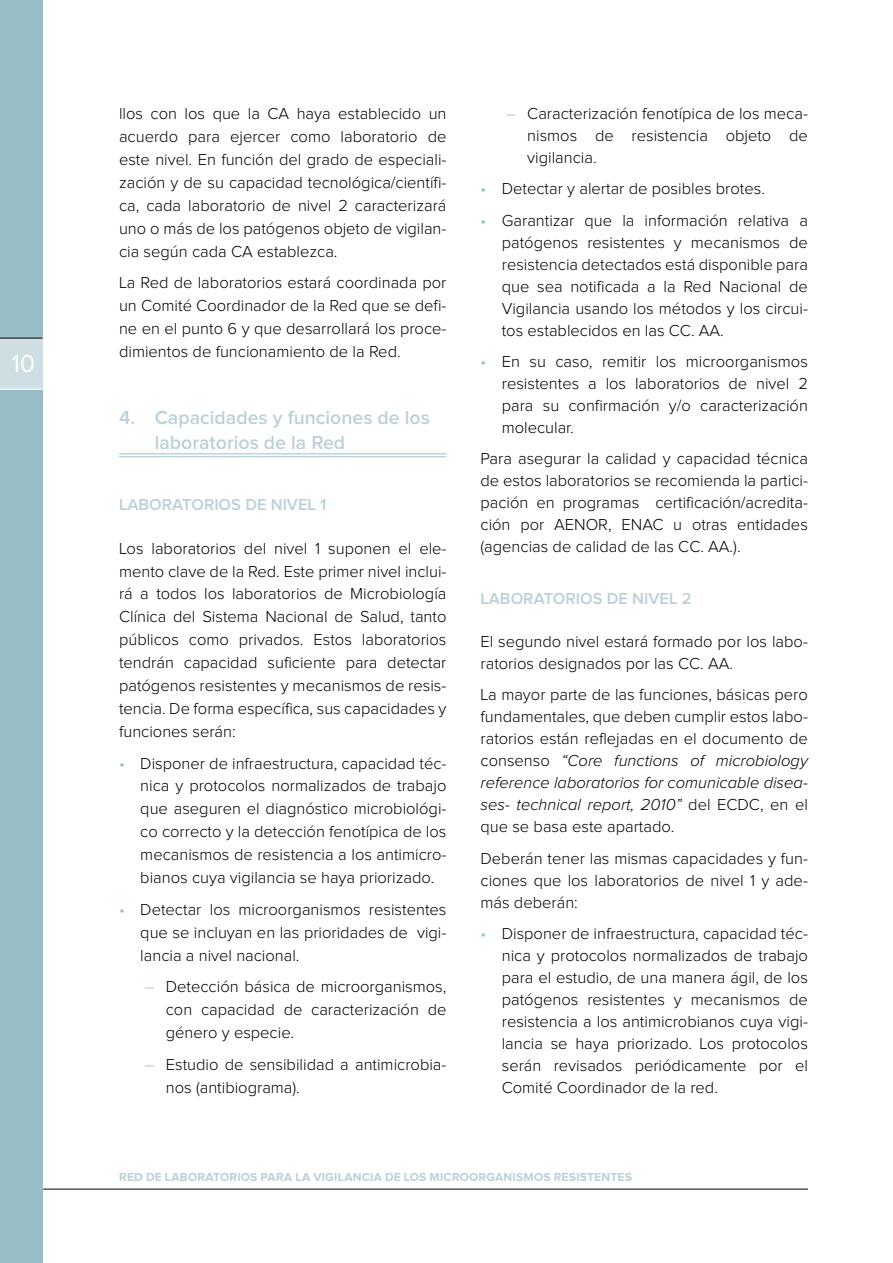
<style>
.page{position:relative;width:893px;height:1263px;background:#fff}
.page>*{position:absolute;margin:0;border:0;box-sizing:border-box;transform-origin:0 0}
.t1{font:25.5px "Proxima Nova";color:#fff;scale:.95 1}
.GENERAL-NIVEL-2{font:600 19.5px/24.3px "Proxima Nova";color:#bbd1d8}
.GENERAL-PARRAFO-1{font:300 16.5px/22px "Proxima Nova";color:#000;text-align:justify}
.GENERAL-NIVEL-3{font:600 16.5px "Proxima Nova";color:#bbd1d8}
.t2{font:700 12px "Proxima Nova";letter-spacing:.02em;color:#bbd1d8}
.s1{color:#9abec8}
.s2{font-style:italic}
</style>
<div class="page">
<hr style="left:0;top:1189px;width:808px;height:1px;background:#000">
<div style="left:0;top:0;width:43px;height:1263px;background:#9abec8"></div>
<div style="left:0;top:338px;width:43px;height:51px;background:#cfdee3"></div>
<hr style="left:0;top:338px;width:43px;height:1px;background:#000">
<hr style="left:0;top:389px;width:43px;height:1px;background:#fff">
<hr style="left:119px;top:453px;width:327px;height:1px;background:#bbd1d8">
<hr style="left:119px;top:456px;width:327px;height:1px;background:#bbd1d8">
<h1 class="t1" style="left:12px;top:352px;width:26px">10</h1>
<p class="GENERAL-PARRAFO-1" style="left:119px;top:103px;width:329px;line-height:22.8px">llos con los que la CA haya establecido un acuerdo para ejercer como laboratorio de este nivel. En función del grado de especiali&shy;zación y de su capacidad tecnológica/científi&shy;ca, cada laboratorio de nivel 2 caracterizará uno o más de los patógenos objeto de vigilan&shy;cia según cada CA establezca.</p>
<p class="GENERAL-PARRAFO-1" style="left:119px;top:272px;width:329px;line-height:22.8px">La Red de laboratorios estará coordinada por un Comité Coordinador de la Red que se defi&shy;ne en el punto 6 y que desarrollará los proce&shy;dimientos de funcionamiento de la Red.</p>
<p class="GENERAL-NIVEL-2" style="left:155px;top:407px;width:277px;text-indent:-36px">4. Capacidades y funciones de los laboratorios de la Red</p>
<p class="GENERAL-NIVEL-3" style="left:119px;top:497px;width:209px">LABORATORIOS DE NIVEL 1</p>
<p class="GENERAL-PARRAFO-1" style="left:119px;top:537px;width:329px;line-height:22.8px">Los laboratorios del nivel 1 suponen el ele&shy;mento clave de la Red. Este primer nivel inclui&shy;rá a todos los laboratorios de Microbiología Clínica del Sistema Nacional de Salud, tanto públicos como privados. Estos laboratorios tendrán capacidad suficiente para detectar patógenos resistentes y mecanismos de resis&shy;tencia. De forma específica, sus capacidades y funciones serán:</p>
<p class="GENERAL-PARRAFO-1" style="left:140px;top:752px;width:308px;line-height:22.8px;text-indent:-21px"><span class="s1">•</span> Disponer de infraestructura, capacidad téc&shy;nica y protocolos normalizados de trabajo que aseguren el diagnóstico microbiológi&shy;co correcto y la detección fenotípica de los mecanismos de resistencia a los antimicro&shy;bianos cuya vigilancia se haya priorizado.</p>
<p class="GENERAL-PARRAFO-1" style="left:140px;top:898px;width:308px;line-height:22.8px;text-indent:-21px"><span class="s1">•</span> Detectar los microorganismos resistentes que se incluyan en las prioridades de vigi&shy;lancia a nivel nacional.</p>
<p class="GENERAL-PARRAFO-1" style="left:166px;top:976px;width:282px;line-height:22.8px;text-indent:-21px"><span class="s1">–</span> Detección básica de microorganismos, con capacidad de caracterización de género y especie.</p>
<p class="GENERAL-PARRAFO-1" style="left:166px;top:1054px;width:282px;line-height:22.8px;text-indent:-21px"><span class="s1">–</span> Estudio de sensibilidad a antimicrobia&shy;nos (antibiograma).</p>
<p class="GENERAL-PARRAFO-1" style="left:527px;top:104px;width:282px;text-indent:-21px"><span class="s1">–</span> Caracterización fenotípica de los meca&shy;nismos de resistencia objeto de vigilancia.</p>
<p class="GENERAL-PARRAFO-1" style="left:480px;top:179px;width:286px"><span class="s1">•</span> Detectar y alertar de posibles brotes.</p>
<p class="GENERAL-PARRAFO-1" style="left:502px;top:210px;width:308px;text-indent:-21px"><span class="s1">•</span> Garantizar que la información relativa a patógenos resistentes y mecanismos de resistencia detectados está disponible para que sea notificada a la Red Nacional de Vigilancia usando los métodos y los circui&shy;tos establecidos en las CC. AA.</p>
<p class="GENERAL-PARRAFO-1" style="left:502px;top:351px;width:308px;text-indent:-21px"><span class="s1">•</span> En su caso, remitir los microorganismos resistentes a los laboratorios de nivel 2 para su confirmación y/o caracterización molecular.</p>
<p class="GENERAL-PARRAFO-1" style="left:480px;top:448px;width:329px">Para asegurar la calidad y capacidad técnica de estos laboratorios se recomienda la partici&shy;pación en programas certificación/acredita&shy;ción por AENOR, ENAC u otras entidades (agencias de calidad de las CC. AA.).</p>
<p class="GENERAL-NIVEL-3" style="left:480px;top:591px;width:212px">LABORATORIOS DE NIVEL 2</p>
<p class="GENERAL-PARRAFO-1" style="left:480px;top:631px;width:329px">El segundo nivel estará formado por los labo&shy;ratorios designados por las CC. AA.</p>
<p class="GENERAL-PARRAFO-1" style="left:480px;top:684px;width:329px">La mayor parte de las funciones, básicas pero fundamentales, que deben cumplir estos labo&shy;ratorios están reflejadas en el documento de consenso <span class="s2">“Core functions of microbiology reference laboratorios for comunicable disea&shy;ses- technical report, 2010”</span> del ECDC, en el que se basa este apartado.</p>
<p class="GENERAL-PARRAFO-1" style="left:480px;top:848px;width:329px">Deberán tener las mismas capacidades y fun&shy;ciones que los laboratorios de nivel 1 y ade&shy;más deberán:</p>
<p class="GENERAL-PARRAFO-1" style="left:502px;top:923px;width:308px;text-indent:-21px"><span class="s1">•</span> Disponer de infraestructura, capacidad téc&shy;nica y protocolos normalizados de trabajo para el estudio, de una manera ágil, de los patógenos resistentes y mecanismos de resistencia a los antimicrobianos cuya vigi&shy;lancia se haya priorizado. Los protocolos serán revisados periódicamente por el Comité Coordinador de la red.</p>
<p class="t2" style="left:119px;top:1171px;width:514px">RED DE LABORATORIOS PARA LA VIGILANCIA DE LOS MICROORGANISMOS RESISTENTES</p>
</div>
